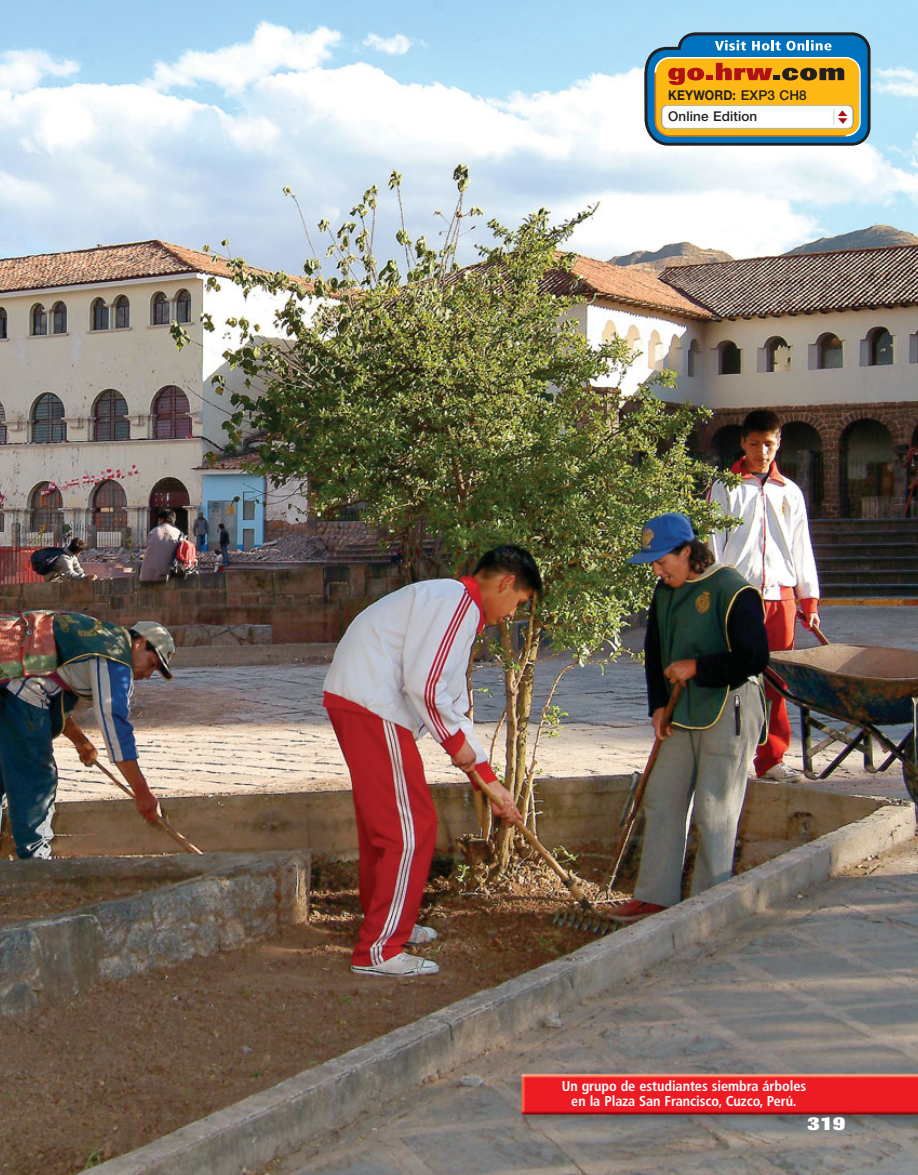
<style>
.page{position:relative;width:918px;height:1175px;background:#fff}
.page>*{position:absolute;margin:0;border:0;box-sizing:border-box;transform-origin:0 0}
.t1{font:800 19.5px "Imago";color:#fff}
.t2{font:700 condensed 14.25px/15px "Frutiger";letter-spacing:-.005em;color:#fff;text-align:center}
.t3{font:500 13.5px/21px "Helvetica Neue";letter-spacing:.01em;color:#231f20}
.s1{font-weight:700}
</style>
<div class="page">
<img style="left:0;top:0;width:918px;height:1174px">
<p class="t3" style="left:668px;top:86px;width:140px"><span class="s1">KEYWORD:</span> EXP3 CH8<br>Online Edition</p>
<p class="t2" style="left:562px;top:1079px;width:246px">Un grupo de estudiantes siembra árboles en la Plaza San Francisco, Cuzco, Perú.</p>
<h1 class="t1" style="left:808px;top:1116px;width:39px">319</h1>
</div>
